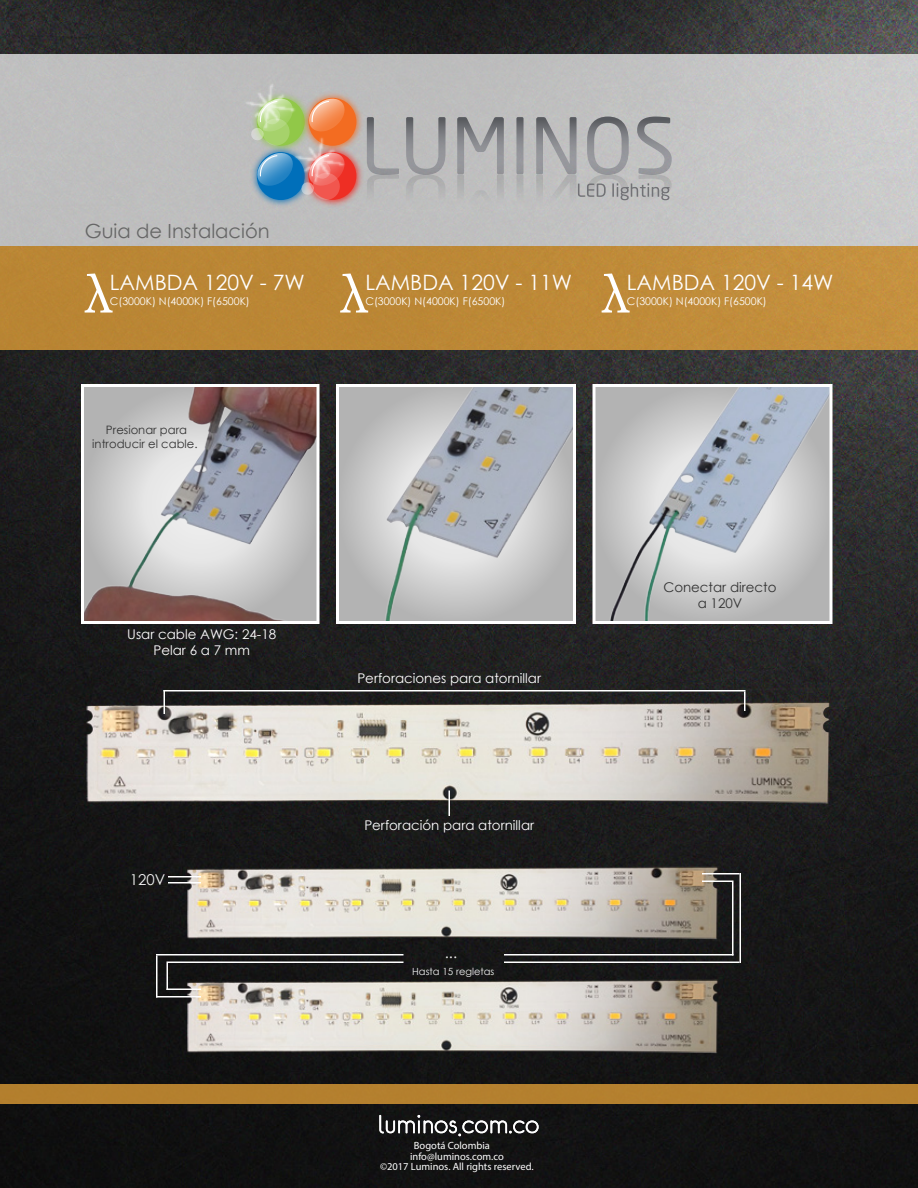
<style>
.page{position:relative;width:918px;height:1188px;background:#fff}
.page>*{position:absolute;margin:0;border:0;box-sizing:border-box;transform-origin:0 0}
.t1{font:53.4px "Century";color:#fff}
.t2{font:21.15px "Century Gothic";color:#fff}
.t3{font:19.5px "Century Gothic";color:#666}
.t4{font:15px "Century Gothic";color:#f2f2f2}
.t5{font:13.35px/16px "Century Gothic";color:#fff;text-align:center}
.t6{font:13.35px/16px "Century Gothic";color:#333;text-align:center}
.t7{font:11.55px/14px "Century Gothic";color:#333;text-align:center}
.t8{font:10.65px "Century Gothic";color:#fff}
.t9{font:10.5px/10.8px "Myriad Pro";color:#fff;text-align:center}
.t10{font:9.9px "Century Gothic";color:#f2f2f2}
</style>
<div class="page">
<img style="left:0;top:0;width:918px;height:1188px">
<img style="left:340px;top:388px;width:232px;height:232px">
<div style="left:336px;top:384px;width:240px;height:240px;border:3px solid #fff"></div>
<img style="left:599px;top:388px;width:229px;height:232px">
<div style="left:592px;top:384px;width:240px;height:240px;border:3px solid #fff"></div>
<img style="left:85px;top:388px;width:231px;height:232px">
<div style="left:81px;top:384px;width:239px;height:240px;border:3px solid #fff"></div>
<div style="left:0;top:54px;width:918px;height:192px;background:linear-gradient(to right,#bababa,#c8c8c8)"></div>
<svg style="left:516px;top:175px;width:7px;height:40px"></svg>
<svg style="left:398px;top:117px;width:1px;height:98px"></svg>
<svg style="left:406px;top:117px;width:39px;height:98px;background:#afafb1"></svg>
<svg style="left:457px;top:117px;width:47px;height:98px;background:#adadaf"></svg>
<svg style="left:516px;top:117px;width:7px;height:57px"></svg>
<svg style="left:536px;top:117px;width:136px;height:99px;background:#b0b1b2"></svg>
<img style="left:192px;top:30px;width:156px;height:152px">
<img style="left:242px;top:84px;width:156px;height:152px">
<svg style="left:379px;top:1115px;width:160px;height:21px;background:#484848"></svg>
<svg style="left:526px;top:1120px;width:13px;height:13px"></svg>
<div style="left:0;top:246px;width:918px;height:104px;background:#bd8837"></div>
<div style="left:0;top:1084px;width:918px;height:20px;background:#b4802e"></div>
<img style="left:184px;top:861px;width:539px;height:82px">
<img style="left:184px;top:975px;width:539px;height:81px">
<hr style="left:702px;top:873px;width:38px;height:1px;background:#fff">
<hr style="left:702px;top:880px;width:32px;height:2px;background:#fff">
<hr style="left:504px;top:954px;width:230px;height:2px;background:#fff">
<hr style="left:504px;top:962px;width:236px;height:1px;background:#fff">
<hr style="left:166px;top:988px;width:35px;height:2px;background:#fff">
<hr style="left:156px;top:996px;width:45px;height:2px;background:#fff">
<hr style="left:168px;top:876px;width:33px;height:2px;background:#fff">
<hr style="left:168px;top:882px;width:33px;height:2px;background:#fff">
<hr style="left:732px;top:882px;width:2px;height:74px;background:#fff">
<hr style="left:166px;top:963px;width:2px;height:27px;background:#fff">
<hr style="left:740px;top:873px;width:1px;height:90px;background:#fff">
<hr style="left:156px;top:956px;width:2px;height:42px;background:#fff">
<hr style="left:156px;top:954px;width:248px;height:2px;background:#fff">
<hr style="left:166px;top:962px;width:238px;height:1px;background:#fff">
<img style="left:81px;top:694px;width:756px;height:115px">
<hr style="left:448px;top:790px;width:2px;height:26px;background:#fff">
<svg style="left:164px;top:692px;width:1px;height:22px"></svg>
<hr style="left:164px;top:690px;width:582px;height:2px;background:#fff">
<svg style="left:744px;top:692px;width:2px;height:19px"></svg>
<h3 class="t3" style="left:85px;top:217px;width:187px">Guia de Instalación</h3>
<h1 class="t1" style="left:84px;top:248px;width:31px">λ</h1>
<h2 class="t2" style="left:110px;top:268px;width:197px">LAMBDA 120V - 7W</h2>
<p class="t8" style="left:110px;top:294px;width:142px">C(3000K) N(4000K) F(6500K)</p>
<h1 class="t1" style="left:340px;top:248px;width:31px">λ</h1>
<h2 class="t2" style="left:365px;top:268px;width:208px">LAMBDA 120V - 11W</h2>
<p class="t8" style="left:365px;top:294px;width:142px">C(3000K) N(4000K) F(6500K)</p>
<h1 class="t1" style="left:601px;top:248px;width:31px">λ</h1>
<h2 class="t2" style="left:627px;top:268px;width:208px">LAMBDA 120V - 14W</h2>
<p class="t8" style="left:627px;top:294px;width:142px">C(3000K) N(4000K) F(6500K)</p>
<p class="t7" style="left:92px;top:422px;width:107px">Presionar para introducir el cable.</p>
<p class="t5" style="left:127px;top:626px;width:150px">Usar cable AWG: 24-18<br>Pelar 6 a 7 mm</p>
<p class="t5" style="left:357px;top:670px;width:185px">Perforaciones para atornillar</p>
<p class="t6" style="left:663px;top:579px;width:115px">Conectar directo a 120V</p>
<p class="t4" style="left:130px;top:870px;width:37px">120V</p>
<p class="t5" style="left:364px;top:817px;width:171px">Perforación para atornillar</p>
<p class="t4" style="left:445px;top:942px;width:14px">...</p>
<p class="t10" style="left:412px;top:964px;width:84px">Hasta 15 regletas</p>
<p class="t9" style="left:414px;top:1140px;width:78px">Bogotá Colombia</p>
<p class="t9" style="left:380px;top:1151px;width:155px">info@luminos.com.co<br>©2017 Luminos. All rights reserved.</p>
</div>
